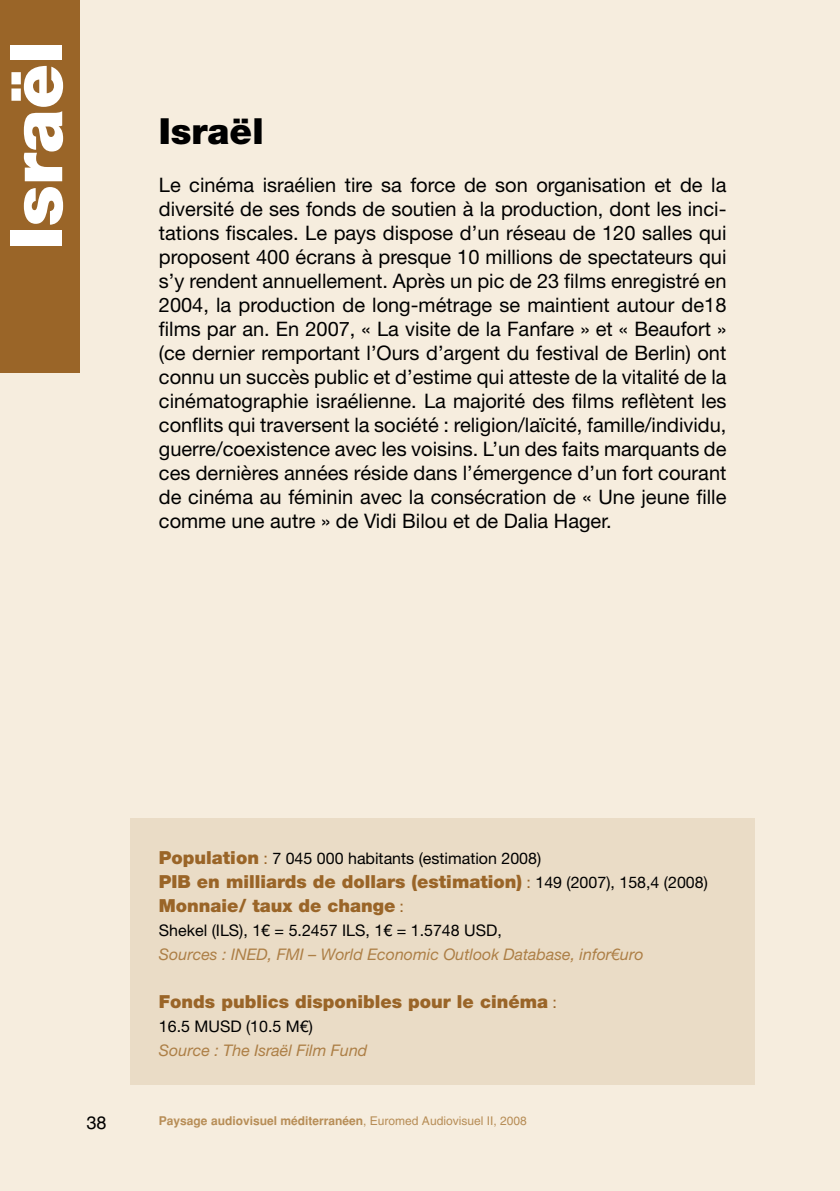
<style>
.page{position:relative;width:840px;height:1191px;background:#fff}
.page>*{position:absolute;margin:0;border:0;box-sizing:border-box;transform-origin:0 0}
.t1{font:900 72px "Helvetica Neue";color:#fff}
.t2{font:900 36px "Helvetica Neue";color:#000}
.t3{font:20px/24px "Helvetica Neue";color:#000;text-align:justify}
.t4{font:900 18px "Helvetica Neue";color:#9a6528}
.t5{font:18px "Helvetica";color:#000}
.t6{font:16px "Helvetica Neue";color:#000}
.t7{font:italic 16px "Helvetica Neue";color:#ad7f46}
.t8{font:700 12px "Helvetica";color:#b78d56}
.s1{font-weight:900;font-size:18px;color:#9a6528}
.s2{color:#9a6528}
.s3{font-weight:400;font-size:16px}
.s4{font-weight:400;font-size:16px;color:#000}
.s5{font-family:"Helvetica Neue LT Std"}
.s6{font-weight:400}
</style>
<div class="page">
<div style="left:0;top:0;width:839px;height:1191px;background:#f6edde"></div>
<div style="left:0;top:0;width:80px;height:373px;background:#9a6528"></div>
<hr style="left:839px;top:0;width:1px;height:1191px;background:#f6edde">
<div style="left:131px;top:818px;width:623px;height:266px;background:#eadcc6"></div>
<p class="t1" style="left:-6px;top:250px;width:211px;rotate:-90deg">Israël</p>
<p class="t2" style="left:159px;top:110px;width:106px">Israël</p>
<p class="t3" style="left:159px;top:173px;width:569px">Le cinéma israélien tire sa force de son organisation et de la diversité de ses fonds de soutien à la production, dont les inci&shy;tations fiscales. Le pays dispose d’un réseau de 120 salles qui proposent 400 écrans à presque 10 millions de spectateurs qui s’y rendent annuellement. Après un pic de 23 films enregistré en 2004, la production de long-métrage se maintient autour de18 films par an. En 2007, « La visite de la Fanfare » et « Beaufort » (ce dernier remportant l’Ours d’argent du festival de Berlin) ont connu un succès public et d’estime qui atteste de la vitalité de la cinématographie israélienne. La majorité des films reflètent les conflits qui traversent la société : religion/laïcité, famille/individu, guerre/coexistence avec les voisins. L’un des faits marquants de ces dernières années réside dans l’émergence d’un fort courant de cinéma au féminin avec la consécration de « Une jeune fille comme une autre » de Vidi Bilou et de Dalia Hager.</p>
<p class="t6" style="left:159px;top:849px;width:383px"><span class="s1">Population</span> <span class="s2">:</span> 7 045 000 habitants (estimation 2008)</p>
<p class="t4" style="left:159px;top:871px;width:550px">PIB en milliards de dollars (estimation) <span class="s3">:</span> <span class="s4">149 (2007), 158,4 (2008)</span></p>
<p class="t4" style="left:159px;top:895px;width:246px">Monnaie/ taux de change <span class="s3">:</span></p>
<p class="t6" style="left:159px;top:921px;width:344px">Shekel (ILS), 1<span class="s5">€</span> = 5.2457 ILS, 1<span class="s5">€</span> = 1.5748 USD,</p>
<p class="t7" style="left:159px;top:945px;width:486px">Sources : INED, FMI – World Economic Outlook Database, infor<span class="s5">€uro</span></p>
<p class="t4" style="left:159px;top:991px;width:399px">Fonds publics disponibles pour le cinéma <span class="s3">:</span></p>
<p class="t6" style="left:159px;top:1017px;width:155px">16.5 MUSD (10.5 M<span class="s5">€</span>)</p>
<p class="t7" style="left:159px;top:1041px;width:210px">Source : The Israël Film Fund</p>
<p class="t5" style="left:86px;top:1112px;width:22px">38</p>
<p class="t8" style="left:159px;top:1113px;width:369px">Paysage audiovisuel méditerranéen<span class="s6">, Euromed Audiovisuel II, 2008</span></p>
</div>
